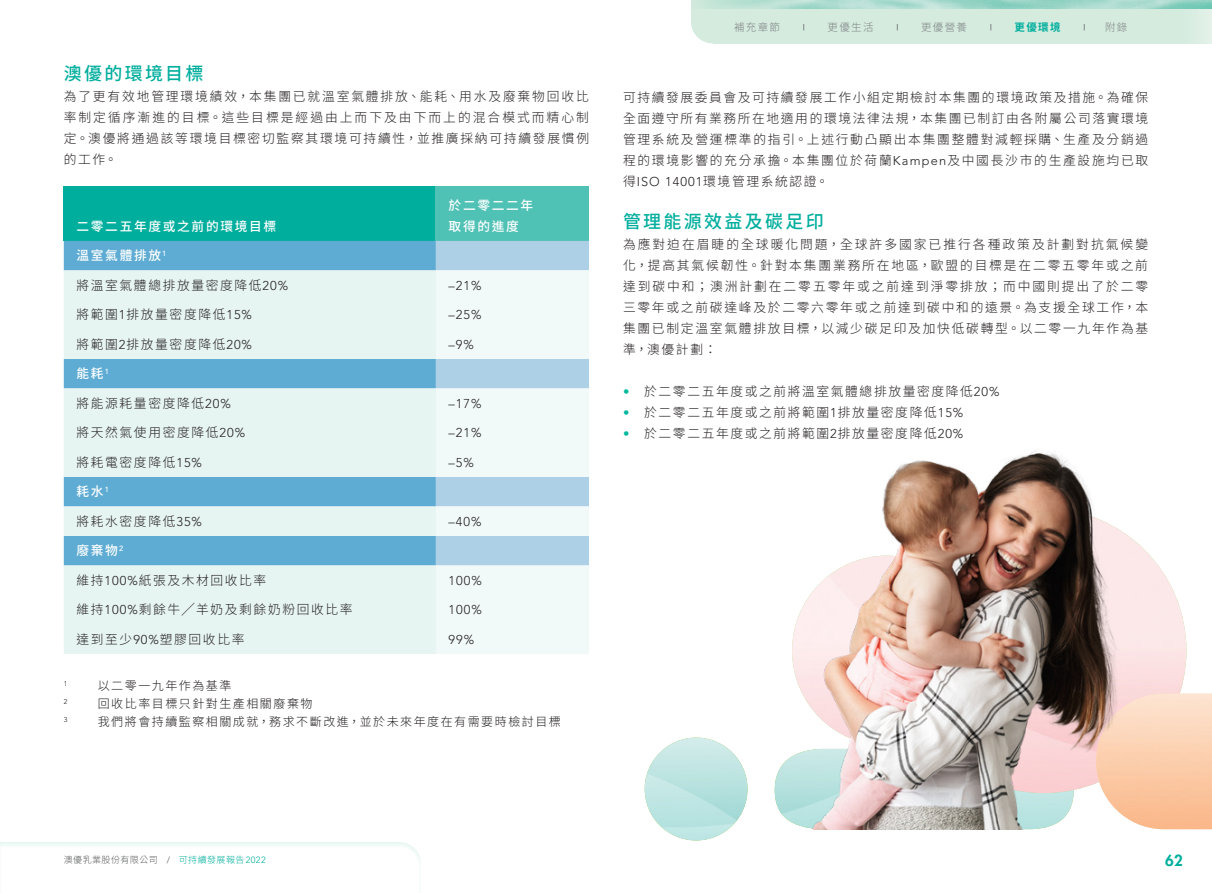
<style>
.page{position:relative;width:1212px;height:893px;background:#fff}
.page>*{position:absolute;margin:0;border:0;box-sizing:border-box;transform-origin:0 0}
.Heading_1{font:500 18px "Source Han Sans TC";letter-spacing:.13em;color:#00ae9d}
.t1{font:800 15px "Futura Std";color:#00ae9d}
.Body_Text{font:300 12.75px/21px "Source Han Sans TC";letter-spacing:.125em;color:#231f20;text-align:justify}
.Body_Text-2{font:500 12.75px "Source Han Sans TC";letter-spacing:.13em;color:#fff}
.Body_Text-3{font:300 12.75px "Avenir LT Std";letter-spacing:.075em;color:#231f20}
.Notes{font:300 12px "Source Han Sans TC";letter-spacing:.125em;color:#231f20}
.t2{font:300 10.5px "Source Han Sans TC";letter-spacing:.125em;color:#808285}
.t3{font:700 10.5px "Source Han Sans TC";color:#00ae9d}
.t4{font:300 9px "Source Han Sans TC";letter-spacing:.05em;color:#57585a}
.Notes-2{font:300 7.05px "Avenir LT Std";color:#231f20}
.s1{font-family:"Avenir LT Std"}
.s2{font-family:"Avenir LT Std";color:#03b89d}
.s3{color:#00ae9d}
.s4{font-family:"Avenir LT Std";color:#00ae9d}
</style>
<div class="page">
<svg style="left:713px;top:0;width:499px;height:43px;background:#cae7da"></svg>
<div style="left:691px;top:0;width:43px;height:43px;background:#d4ebde;border-radius:50%"></div>
<div style="left:691px;top:0;width:24px;height:22px;background:#d4ebde"></div>
<div style="left:64px;top:186px;width:372px;height:55px;background:#00ae9d"></div>
<div style="left:436px;top:186px;width:153px;height:55px;background:#50c1b5"></div>
<div style="left:64px;top:241px;width:372px;height:29px;background:#5eacd3"></div>
<div style="left:436px;top:241px;width:153px;height:29px;background:#aed0e7"></div>
<svg style="left:64px;top:270px;width:372px;height:384px;background:#c6e3ea"></svg>
<svg style="left:436px;top:270px;width:153px;height:384px;fill:#f2faf9"></svg>
<img style="left:645px;top:738px;width:389px;height:102px">
<img style="left:1135px;top:541px;width:51px;height:153px">
<img style="left:776px;top:451px;width:359px;height:378px">
<p class="Heading_1" style="left:64px;top:63px;width:141px">澳優的環境目標</p>
<p class="Body_Text" style="left:64px;top:86px;width:527px">為了更有效地管理環境績效，本集團已就溫室氣體排放、能耗、用水及廢棄物回收比率制定循序漸進的目標。這些目標是經過由上而下及由下而上的混合模式而精心制定。澳優將通過該等環境目標密切監察其環境可持續性，並推廣採納可持續發展慣例的工作。</p>
<p class="Body_Text-2" style="left:77px;top:219px;width:201px">二零二五年度或之前的環境目標</p>
<p class="Body_Text-2" style="left:449px;top:198px;width:86px">於二零二二年</p>
<p class="Body_Text-2" style="left:449px;top:219px;width:72px">取得的進度</p>
<p class="Body_Text-2" style="left:77px;top:249px;width:91px">溫室氣體排放<sup>1</sup></p>
<p class="Body_Text" style="left:77px;top:275px;width:213px">將溫室氣體總排放量密度降低<span class="s1">20%</span></p>
<p class="Body_Text-3" style="left:449px;top:278px;width:34px">–21%</p>
<p class="Body_Text" style="left:77px;top:304px;width:177px">將範圍<span class="s1">1</span>排放量密度降低<span class="s1">15%</span></p>
<p class="Body_Text-3" style="left:449px;top:308px;width:34px">–25%</p>
<p class="Body_Text" style="left:77px;top:334px;width:177px">將範圍<span class="s1">2</span>排放量密度降低<span class="s1">20%</span></p>
<p class="Body_Text-3" style="left:449px;top:337px;width:27px">–9%</p>
<p class="Body_Text-2" style="left:77px;top:367px;width:34px">能耗<sup>1</sup></p>
<p class="Body_Text" style="left:77px;top:393px;width:156px">將能源耗量密度降低<span class="s1">20%</span></p>
<p class="Body_Text-3" style="left:449px;top:396px;width:34px">–17%</p>
<p class="Body_Text" style="left:77px;top:423px;width:170px">將天然氣使用密度降低<span class="s1">20%</span></p>
<p class="Body_Text-3" style="left:449px;top:426px;width:34px">–21%</p>
<p class="Body_Text" style="left:77px;top:452px;width:127px">將耗電密度降低<span class="s1">15%</span></p>
<p class="Body_Text-3" style="left:449px;top:455px;width:27px">–5%</p>
<p class="Body_Text-2" style="left:77px;top:485px;width:34px">耗水<sup>1</sup></p>
<p class="Body_Text" style="left:77px;top:511px;width:127px">將耗水密度降低<span class="s1">35%</span></p>
<p class="Body_Text-3" style="left:449px;top:514px;width:34px">–40%</p>
<p class="Body_Text-2" style="left:77px;top:544px;width:48px">廢棄物<sup>2</sup></p>
<p class="Body_Text" style="left:77px;top:570px;width:191px">維持<span class="s1">100%</span>紙張及木材回收比率</p>
<p class="Body_Text-3" style="left:449px;top:573px;width:35px">100%</p>
<p class="Body_Text" style="left:77px;top:600px;width:277px">維持<span class="s1">100%</span>剩餘牛╱羊奶及剩餘奶粉回收比率</p>
<p class="Body_Text-3" style="left:449px;top:603px;width:35px">100%</p>
<p class="Body_Text" style="left:77px;top:629px;width:169px">達到至少<span class="s1">90%</span>塑膠回收比率</p>
<p class="Body_Text-3" style="left:449px;top:632px;width:27px">99%</p>
<p class="Notes-2" style="left:64px;top:679px;width:5px">1</p>
<p class="Notes" style="left:98px;top:679px;width:135px">以二零一九年作為基準</p>
<p class="Notes-2" style="left:64px;top:697px;width:5px">2</p>
<p class="Notes" style="left:98px;top:697px;width:216px">回收比率目標只針對生產相關廢棄物</p>
<p class="Notes-2" style="left:64px;top:715px;width:5px">3</p>
<p class="Notes" style="left:98px;top:715px;width:465px">我們將會持續監察相關成就，務求不斷改進，並於未來年度在有需要時檢討目標</p>
<p class="t2" style="left:734px;top:21px;width:47px">補充章節</p>
<p class="t2" style="left:827px;top:21px;width:47px">更優生活</p>
<p class="t2" style="left:921px;top:21px;width:47px">更優營養</p>
<p class="t3" style="left:1014px;top:21px;width:48px">更優環境</p>
<p class="t2" style="left:1105px;top:21px;width:24px">附錄</p>
<p class="Body_Text" style="left:623px;top:87px;width:527px">可持續發展委員會及可持續發展工作小組定期檢討本集團的環境政策及措施。為確保全面遵守所有業務所在地適用的環境法律法規，本集團已制訂由各附屬公司落實環境管理系統及營運標準的指引。上述行動凸顯出本集團整體對減輕採購、生產及分銷過程的環境影響的充分承擔。本集團位於荷蘭<span class="s1">Kampen</span>及中國長沙市的生產設施均已取得<span class="s1">ISO 14001</span>環境管理系統認證。</p>
<p class="Heading_1" style="left:623px;top:211px;width:202px">管理能源效益及碳足印</p>
<p class="Body_Text" style="left:623px;top:234px;width:527px">為應對迫在眉睫的全球暖化問題，全球許多國家已推行各種政策及計劃對抗氣候變化，提高其氣候韌性。針對本集團業務所在地區，歐盟的目標是在二零五零年或之前達到碳中和；澳洲計劃在二零五零年或之前達到淨零排放；而中國則提出了於二零三零年或之前碳達峰及於二零六零年或之前達到碳中和的遠景。為支援全球工作，本集團已制定溫室氣體排放目標，以減少碳足印及加快低碳轉型。以二零一九年作為基準，澳優計劃：</p>
<p class="Body_Text" style="left:623px;top:381px;width:378px"><span class="s2">•</span> 於二零二五年度或之前將溫室氣體總排放量密度降低<span class="s1">20%</span></p>
<p class="Body_Text" style="left:623px;top:402px;width:342px"><span class="s2">•</span> 於二零二五年度或之前將範圍<span class="s1">1</span>排放量密度降低<span class="s1">15%</span></p>
<p class="Body_Text" style="left:623px;top:423px;width:342px"><span class="s2">•</span> 於二零二五年度或之前將範圍<span class="s1">2</span>排放量密度降低<span class="s1">20%</span></p>
<p class="t4" style="left:64px;top:854px;width:203px">澳優乳業股份有限公司 <span class="s1">/</span> <span class="s3">可持續發展報告</span><span class="s4">2022</span></p>
<p class="t1" style="left:1165px;top:851px;width:19px">62</p>
</div>
